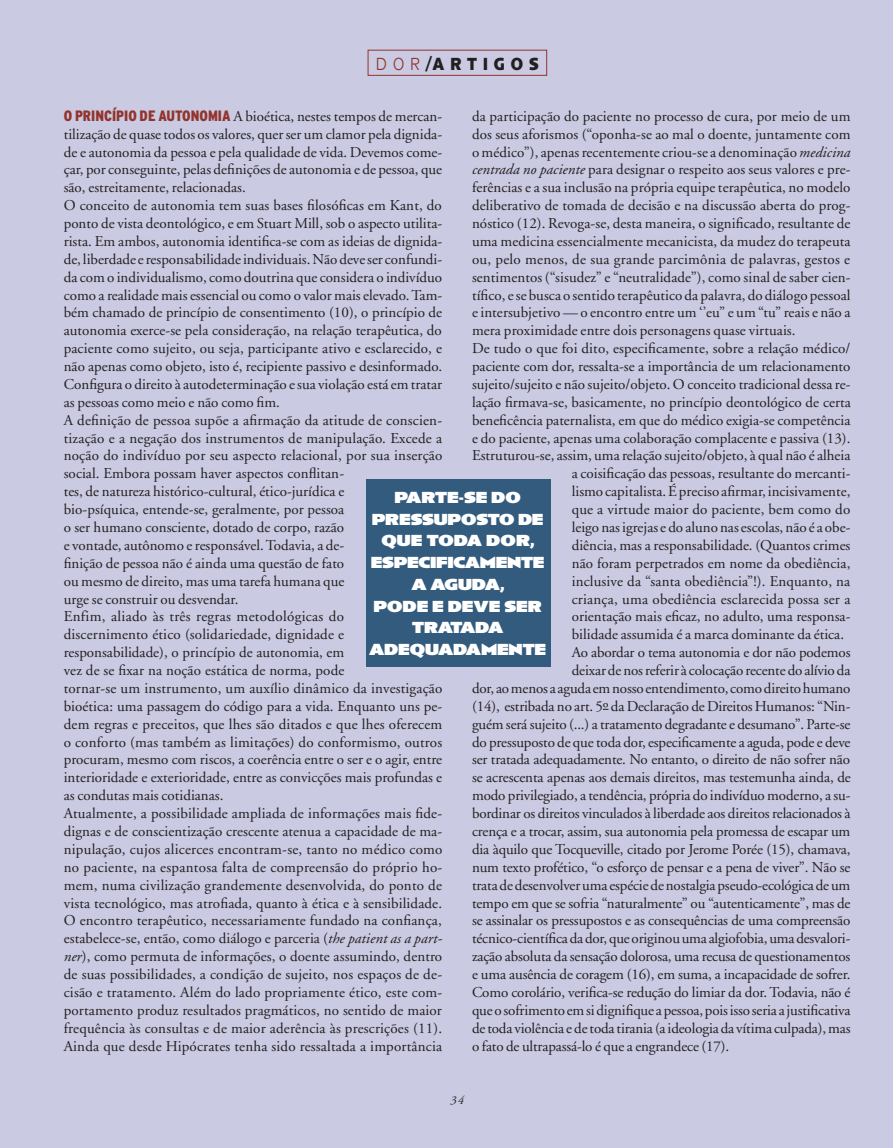
<style>
.page{position:relative;width:893px;height:1148px;background:#cacae2}
.page>*{position:absolute;margin:0;border:0;box-sizing:border-box;transform-origin:0 0}
.t1{font:700 18px "Anisette Petite";letter-spacing:.415em;color:#231f20;scale:.9 1}
.t2{font:900 16.5px/21.8px "Anisette Petite";letter-spacing:-.01em;color:#fff;text-align:center}
.t3{font:15px/17.9px "Adobe Garamond";color:#231f20}
.t4{font:italic 12px "Adobe Garamond";color:#231f20}
.s1{font-weight:300;color:#92342e}
.s2{font-family:"Interstate";font-weight:900;font-stretch:condensed;color:#92342e}
.s3{font-style:italic}
</style>
<div class="page">
<div style="left:368px;top:50px;width:179px;height:26px;border:1px solid #92342e"></div>
<div style="left:366px;top:480px;width:184px;height:187px;background:#325b7e"></div>
<p class="t1" style="left:376px;top:53px;width:183px"><span class="s1">DOR</span>/ARTIGOS</p>
<p class="t3" style="left:64px;top:107px;width:380px"><span class="s2">O PRINCÍPIO DE AUTONOMIA</span> A bioética, nestes tempos de mercan‑ tilização de quase todos os valores, quer ser um clamor pela dignida‑ de e autonomia da pessoa e pela qualidade de vida. Devemos come‑ çar, por conseguinte, pelas definições de autonomia e de pessoa, que são, estreitamente, relacionadas.<br>O conceito de autonomia tem suas bases filosóficas em Kant, do ponto de vista deontológico, e em Stuart Mill, sob o aspecto utilita‑ rista. Em ambos, autonomia identifica‑se com as ideias de dignida‑ de, liberdade e responsabilidade individuais. Não deve ser confundi‑ da com o individualismo, como doutrina que considera o indivíduo como a realidade mais essencial ou como o valor mais elevado. Tam‑ bém chamado de princípio de consentimento (10), o princípio de autonomia exerce‑se pela consideração, na relação terapêutica, do paciente como sujeito, ou seja, participante ativo e esclarecido, e não apenas como objeto, isto é, recipiente passivo e desinformado.<br>Configura o direito à autodeterminação e sua violação está em tratar as pessoas como meio e não como fim.<br>A definição de pessoa supõe a afirmação da atitude de conscien‑ tização e a negação dos instrumentos de manipulação. Excede a noção do indivíduo por seu aspecto relacional, por sua inserção social. Embora possam haver aspectos conflitan‑<br>tes, de natureza histórico‑cultural, ético‑jurídica e<br>bio‑psíquica, entende‑se, geralmente, por pessoa<br>o ser humano consciente, dotado de corpo, razão<br>e vontade, autônomo e responsável. Todavia, a de‑<br>finição de pessoa não é ainda uma questão de fato<br>ou mesmo de direito, mas uma tarefa humana que<br>urge se construir ou desvendar.<br>Enfim, aliado às três regras metodológicas do<br>discernimento ético (solidariedade, dignidade e responsabilidade), o princípio de autonomia, em<br>vez de se fixar na noção estática de norma, pode<br>tornar‑se um instrumento, um auxílio dinâmico da investigação bioética: uma passagem do código para a vida. Enquanto uns pe‑ dem regras e preceitos, que lhes são ditados e que lhes oferecem o conforto (mas também as limitações) do conformismo, outros procuram, mesmo com riscos, a coerência entre o ser e o agir, entre interioridade e exterioridade, entre as convicções mais profundas e as condutas mais cotidianas.<br>Atualmente, a possibilidade ampliada de informações mais fide‑ dignas e de conscientização crescente atenua a capacidade de ma‑ nipulação, cujos alicerces encontram‑se, tanto no médico como no paciente, na espantosa falta de compreensão do próprio ho‑ mem, numa civilização grandemente desenvolvida, do ponto de vista tecnológico, mas atrofiada, quanto à ética e à sensibilidade.<br>O encontro terapêutico, necessariamente fundado na confiança, estabelece‑se, então, como diálogo e parceria (<span class="s3">the patient as a part‑ ner</span>), como permuta de informações, o doente assumindo, dentro de suas possibilidades, a condição de sujeito, nos espaços de de‑ cisão e tratamento. Além do lado propriamente ético, este com‑ portamento produz resultados pragmáticos, no sentido de maior frequência às consultas e de maior aderência às prescrições (11).<br>Ainda que desde Hipócrates tenha sido ressaltada a importância</p>
<p class="t3" style="left:472px;top:107px;width:380px">da participação do paciente no processo de cura, por meio de um</p>
<p class="t3" style="left:472px;top:125px;width:380px">dos seus aforismos (“oponha‑se ao mal o doente, juntamente com</p>
<p class="t3" style="left:472px;top:143px;width:380px">o médico”), apenas recentemente criou‑se a denominação <span class="s3">medicina</span></p>
<p class="t3" style="left:472px;top:161px;width:380px"><span class="s3">centrada no paciente</span> para designar o respeito aos seus valores e pre‑</p>
<p class="t3" style="left:472px;top:179px;width:380px">ferências e a sua inclusão na própria equipe terapêutica, no modelo</p>
<p class="t3" style="left:472px;top:197px;width:380px">deliberativo de tomada de decisão e na discussão aberta do prog‑</p>
<p class="t3" style="left:472px;top:215px;width:380px">nóstico (12). Revoga‑se, desta maneira, o significado, resultante de</p>
<p class="t3" style="left:472px;top:233px;width:380px">uma medicina essencialmente mecanicista, da mudez do terapeuta</p>
<p class="t3" style="left:472px;top:251px;width:380px">ou, pelo menos, de sua grande parcimônia de palavras, gestos e</p>
<p class="t3" style="left:472px;top:268px;width:380px">sentimentos (“sisudez” e “neutralidade”), como sinal de saber cien‑</p>
<p class="t3" style="left:472px;top:286px;width:380px">tífico, e se busca o sentido terapêutico da palavra, do diálogo pessoal</p>
<p class="t3" style="left:472px;top:304px;width:380px">e intersubjetivo — o encontro entre um ‘’eu” e um “tu” reais e não a</p>
<p class="t3" style="left:472px;top:322px;width:325px">mera proximidade entre dois personagens quase virtuais.</p>
<p class="t3" style="left:472px;top:340px;width:380px">De tudo o que foi dito, especificamente, sobre a relação médico/</p>
<p class="t3" style="left:472px;top:358px;width:380px">paciente com dor, ressalta‑se a importância de um relacionamento</p>
<p class="t3" style="left:472px;top:376px;width:380px">sujeito/sujeito e não sujeito/objeto. O conceito tradicional dessa re‑</p>
<p class="t3" style="left:472px;top:394px;width:380px">lação firmava‑se, basicamente, no princípio deontológico de certa</p>
<p class="t3" style="left:472px;top:411px;width:380px">beneficência paternalista, em que do médico exigia‑se competência</p>
<p class="t3" style="left:472px;top:429px;width:380px">e do paciente, apenas uma colaboração complacente e passiva (13).</p>
<p class="t3" style="left:472px;top:447px;width:380px">Estruturou‑se, assim, uma relação sujeito/objeto, à qual não é alheia</p>
<p class="t3" style="left:572px;top:465px;width:280px">a coisificação das pessoas, resultante do mercanti‑</p>
<p class="t3" style="left:572px;top:483px;width:280px">lismo capitalista. É preciso afirmar, incisivamente,</p>
<p class="t3" style="left:572px;top:501px;width:280px">que a virtude maior do paciente, bem como do</p>
<p class="t3" style="left:572px;top:519px;width:280px">leigo nas igrejas e do aluno nas escolas, não é a obe‑</p>
<p class="t3" style="left:572px;top:537px;width:280px">diência, mas a responsabilidade. (Quantos crimes</p>
<p class="t3" style="left:572px;top:554px;width:280px">não foram perpetrados em nome da obediência,</p>
<p class="t3" style="left:572px;top:572px;width:280px">inclusive da “santa obediência”!). Enquanto, na</p>
<p class="t3" style="left:572px;top:590px;width:280px">criança, uma obediência esclarecida possa ser a</p>
<p class="t3" style="left:572px;top:608px;width:280px">orientação mais eficaz, no adulto, uma responsa‑</p>
<p class="t3" style="left:572px;top:626px;width:274px">bilidade assumida é a marca dominante da ética.</p>
<p class="t3" style="left:572px;top:644px;width:280px">Ao abordar o tema autonomia e dor não podemos</p>
<p class="t3" style="left:572px;top:662px;width:280px">deixar de nos referir à colocação recente do alívio da</p>
<p class="t3" style="left:472px;top:680px;width:380px">dor, ao menos a aguda em nosso entendimento, como direito humano</p>
<p class="t3" style="left:472px;top:698px;width:380px">(14), estribada no art. 5º da Declaração de Direitos Humanos: “Nin‑</p>
<p class="t3" style="left:472px;top:715px;width:380px">guém será sujeito (...) a tratamento degradante e desumano”. Parte‑se</p>
<p class="t3" style="left:472px;top:733px;width:380px">do pressuposto de que toda dor, especificamente a aguda, pode e deve</p>
<p class="t3" style="left:472px;top:751px;width:380px">ser tratada adequadamente. No entanto, o direito de não sofrer não</p>
<p class="t3" style="left:472px;top:769px;width:380px">se acrescenta apenas aos demais direitos, mas testemunha ainda, de</p>
<p class="t3" style="left:472px;top:787px;width:380px">modo privilegiado, a tendência, própria do indivíduo moderno, a su‑</p>
<p class="t3" style="left:472px;top:805px;width:380px">bordinar os direitos vinculados à liberdade aos direitos relacionados à</p>
<p class="t3" style="left:472px;top:823px;width:380px">crença e a trocar, assim, sua autonomia pela promessa de escapar um</p>
<p class="t3" style="left:472px;top:841px;width:380px">dia àquilo que Tocqueville, citado por Jerome Porée (15), chamava,</p>
<p class="t3" style="left:472px;top:858px;width:380px">num texto profético, “o esforço de pensar e a pena de viver”. Não se</p>
<p class="t3" style="left:472px;top:876px;width:380px">trata de desenvolver uma espécie de nostalgia pseudo‑ecológica de um</p>
<p class="t3" style="left:472px;top:894px;width:380px">tempo em que se sofria “naturalmente” ou “autenticamente”, mas de</p>
<p class="t3" style="left:472px;top:912px;width:380px">se assinalar os pressupostos e as consequências de uma compreensão</p>
<p class="t3" style="left:472px;top:930px;width:380px">técnico‑científica da dor, que originou uma algiofobia, uma desvalori‑</p>
<p class="t3" style="left:472px;top:948px;width:380px">zação absoluta da sensação dolorosa, uma recusa de questionamentos</p>
<p class="t3" style="left:472px;top:966px;width:380px">e uma ausência de coragem (16), em suma, a incapacidade de sofrer.</p>
<p class="t3" style="left:472px;top:984px;width:380px">Como corolário, verifica‑se redução do limiar da dor. Todavia, não é</p>
<p class="t3" style="left:472px;top:1001px;width:380px">que o sofrimento em si dignifique a pessoa, pois isso seria a justificativa</p>
<p class="t3" style="left:472px;top:1019px;width:380px">de toda violência e de toda tirania (a ideologia da vítima culpada), mas</p>
<p class="t3" style="left:472px;top:1037px;width:259px">o fato de ultrapassá‑lo é que a engrandece (17).</p>
<p class="t2" style="left:369px;top:486px;width:179px">PARTE-SE DO<br>PRESSUPOSTO DE<br>QUE TODA DOR,<br>ESPECIFICAMENTE<br>A AGUDA,<br>PODE E DEVE SER<br>TRATADA<br>ADEQUADAMENTE</p>
<p class="t4" style="left:450px;top:1094px;width:15px">34</p>
</div>
